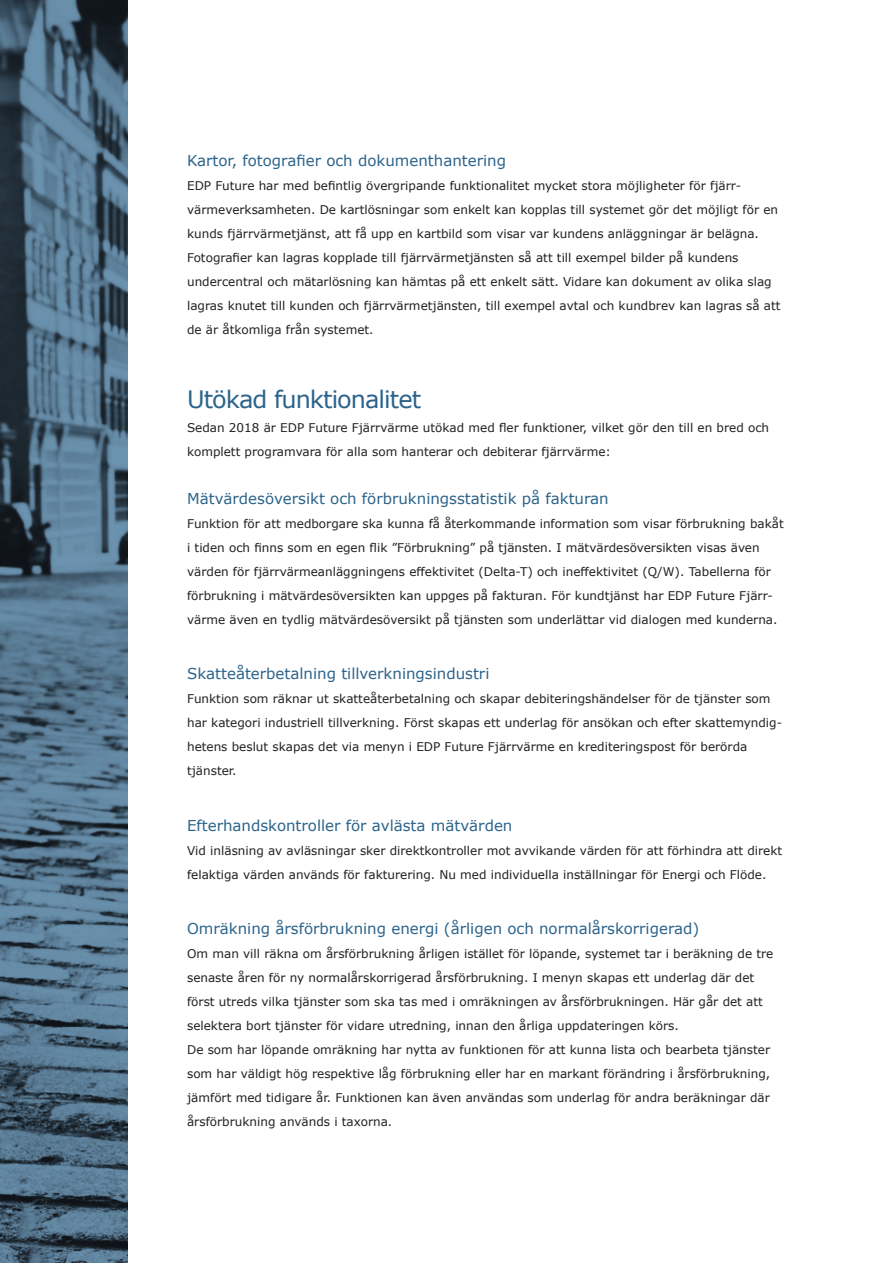
<style>
.page{position:relative;width:893px;height:1263px;background:#fff}
.page>*{position:absolute;margin:0;border:0;box-sizing:border-box;transform-origin:0 0}
.t1{font:24px "Verdana";letter-spacing:-.04em;color:#2b638b}
.t2{font:15px "Verdana";color:#2b638b}
.t3{font:12px/24px "Verdana";color:#231f20}
</style>
<div class="page">
<svg style="left:0;top:0;width:128px;height:1263px;background:#4b687d"></svg>
<p class="t2" style="left:187px;top:150px;width:320px">Kartor, fotografier och dokumenthantering</p>
<p class="t3" style="left:187px;top:173px;width:556px">EDP Future har med befintlig övergripande funktionalitet mycket stora möjligheter för fjärr-</p>
<p class="t3" style="left:187px;top:197px;width:592px">värmeverksamheten. De kartlösningar som enkelt kan kopplas till systemet gör det möjligt för en kunds fjärrvärmetjänst, att få upp en kartbild som visar var kundens anläggningar är belägna.</p>
<p class="t3" style="left:187px;top:245px;width:595px">Fotografier kan lagras kopplade till fjärrvärmetjänsten så att till exempel bilder på kundens undercentral och mätarlösning kan hämtas på ett enkelt sätt. Vidare kan dokument av olika slag lagras knutet till kunden och fjärrvärmetjänsten, till exempel avtal och kundbrev kan lagras så att de är åtkomliga från systemet.</p>
<p class="t1" style="left:187px;top:383px;width:236px">Utökad funktionalitet</p>
<p class="t3" style="left:187px;top:415px;width:584px">Sedan 2018 är EDP Future Fjärrvärme utökad med fler funktioner, vilket gör den till en bred och komplett programvara för alla som hanterar och debiterar fjärrvärme:</p>
<p class="t2" style="left:187px;top:488px;width:423px">Mätvärdesöversikt och förbrukningsstatistik på fakturan</p>
<p class="t3" style="left:187px;top:511px;width:598px">Funktion för att medborgare ska kunna få återkommande information som visar förbrukning bakåt i tiden och finns som en egen flik ”Förbrukning” på tjänsten. I mätvärdesöversikten visas även värden för fjärrvärmeanläggningens effektivitet (Delta-T) och ineffektivitet (Q/W). Tabellerna för förbrukning i mätvärdesöversikten kan uppges på fakturan. För kundtjänst har EDP Future Fjärr&shy;värme även en tydlig mätvärdesöversikt på tjänsten som underlättar vid dialogen med kunderna.</p>
<p class="t2" style="left:187px;top:664px;width:304px">Skatteåterbetalning tillverkningsindustri</p>
<p class="t3" style="left:187px;top:687px;width:597px">Funktion som räknar ut skatteåterbetalning och skapar debiteringshändelser för de tjänster som har kategori industriell tillverkning. Först skapas ett underlag för ansökan och efter skattemyndig&shy;hetens beslut skapas det via menyn i EDP Future Fjärrvärme en krediteringspost för berörda tjänster.</p>
<p class="t2" style="left:187px;top:815px;width:327px">Efterhandskontroller för avlästa mätvärden</p>
<p class="t3" style="left:187px;top:838px;width:597px">Vid inläsning av avläsningar sker direktkontroller mot avvikande värden för att förhindra att direkt felaktiga värden används för fakturering. Nu med individuella inställningar för Energi och Flöde.</p>
<p class="t2" style="left:187px;top:919px;width:514px">Omräkning årsförbrukning energi (årligen och normalårskorrigerad)</p>
<p class="t3" style="left:187px;top:942px;width:588px">Om man vill räkna om årsförbrukning årligen istället för löpande, systemet tar i beräkning de tre senaste åren för ny normalårskorrigerad årsförbrukning. I menyn skapas ett underlag där det först utreds vilka tjänster som ska tas med i omräkningen av årsförbrukningen. Här går det att selektera bort tjänster för vidare utredning, innan den årliga uppdateringen körs.</p>
<p class="t3" style="left:187px;top:1038px;width:585px;text-align:justify">De som har löpande omräkning har nytta av funktionen för att kunna lista och bearbeta tjänster som har väldigt hög respektive låg förbrukning eller har en markant förändring i årsförbrukning, jämfört med tidigare år. Funktionen kan även användas som underlag för andra beräkningar där årsförbrukning används i taxorna.</p>
</div>
